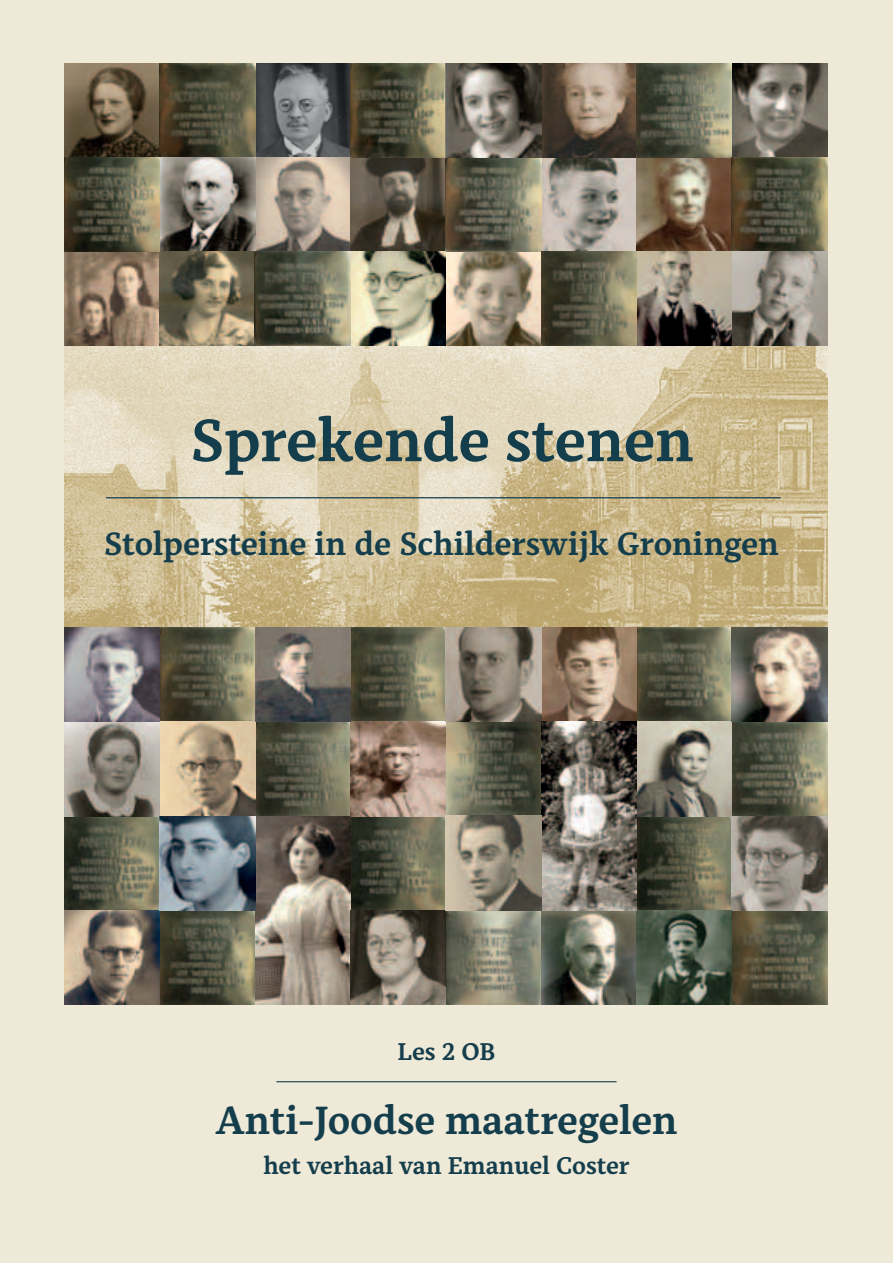
<style>
.page{position:relative;width:893px;height:1263px;background:#efe9d8}
.page>*{position:absolute;margin:0;border:0;box-sizing:border-box;transform-origin:0 0}
.t1{font:700 59.1px "Alkes";letter-spacing:-.005em;color:#153e4d}
.t2{font:700 39px "Alkes";letter-spacing:-.005em;color:#153e4d}
.t3{font:700 31.95px "Alkes";letter-spacing:-.005em;color:#153e4d}
.t4{font:700 24px "Alkes";color:#153e4d}
</style>
<div class="page">
<img style="left:64px;top:345px;width:763px;height:283px">
<img style="left:64px;top:63px;width:763px;height:282px">
<img style="left:64px;top:628px;width:763px;height:376px">
<svg style="left:541px;top:910px;width:96px;height:94px;background:#6b6d60"></svg>
<svg style="left:541px;top:628px;width:96px;height:94px;background:#97806a"></svg>
<svg style="left:732px;top:628px;width:95px;height:94px;background:#8c8275"></svg>
<svg style="left:732px;top:816px;width:95px;height:94px;background:#878077"></svg>
<svg style="left:350px;top:722px;width:96px;height:94px;background:#9e8575"></svg>
<svg style="left:64px;top:910px;width:96px;height:94px;background:#867a6c"></svg>
<svg style="left:160px;top:722px;width:95px;height:94px;background:#b9a487"></svg>
<svg style="left:64px;top:722px;width:96px;height:94px;background:#928c83"></svg>
<svg style="left:446px;top:628px;width:95px;height:94px;background:#8a8174"></svg>
<svg style="left:255px;top:816px;width:95px;height:188px;background:#897e72"></svg>
<svg style="left:160px;top:816px;width:95px;height:94px;background:#6e7d88"></svg>
<svg style="left:255px;top:628px;width:95px;height:94px;background:#706c66"></svg>
<svg style="left:350px;top:910px;width:96px;height:94px;background:#6e665a"></svg>
<svg style="left:64px;top:628px;width:96px;height:94px;background:#8e898f"></svg>
<svg style="left:637px;top:910px;width:95px;height:94px;background:#4f5c4c"></svg>
<svg style="left:541px;top:722px;width:95px;height:188px;background:#77726a"></svg>
<hr style="left:276px;top:1081px;width:341px;height:1px;background:#153e4d">
<hr style="left:106px;top:497px;width:675px;height:1px;background:#153e4d">
<svg style="left:350px;top:251px;width:96px;height:94px;background:#a4a188"></svg>
<svg style="left:637px;top:251px;width:95px;height:94px;background:#80776b"></svg>
<svg style="left:64px;top:251px;width:96px;height:94px;background:#937c66"></svg>
<svg style="left:160px;top:157px;width:95px;height:94px;background:#7b766e"></svg>
<svg style="left:160px;top:251px;width:95px;height:94px;background:#7e745c"></svg>
<svg style="left:446px;top:816px;width:95px;height:94px;background:#958c7b"></svg>
<h1 class="t1" style="left:190px;top:402px;width:504px">Sprekende stenen</h1>
<p class="t3" style="left:104px;top:522px;width:676px">Stolpersteine in de Schilderswijk Groningen</p>
<p class="t4" style="left:398px;top:1036px;width:99px">Les 2 OB</p>
<p class="t2" style="left:216px;top:1095px;width:463px">Anti-Joodse maatregelen</p>
<p class="t4" style="left:263px;top:1150px;width:368px">het verhaal van Emanuel Coster</p>
</div>
